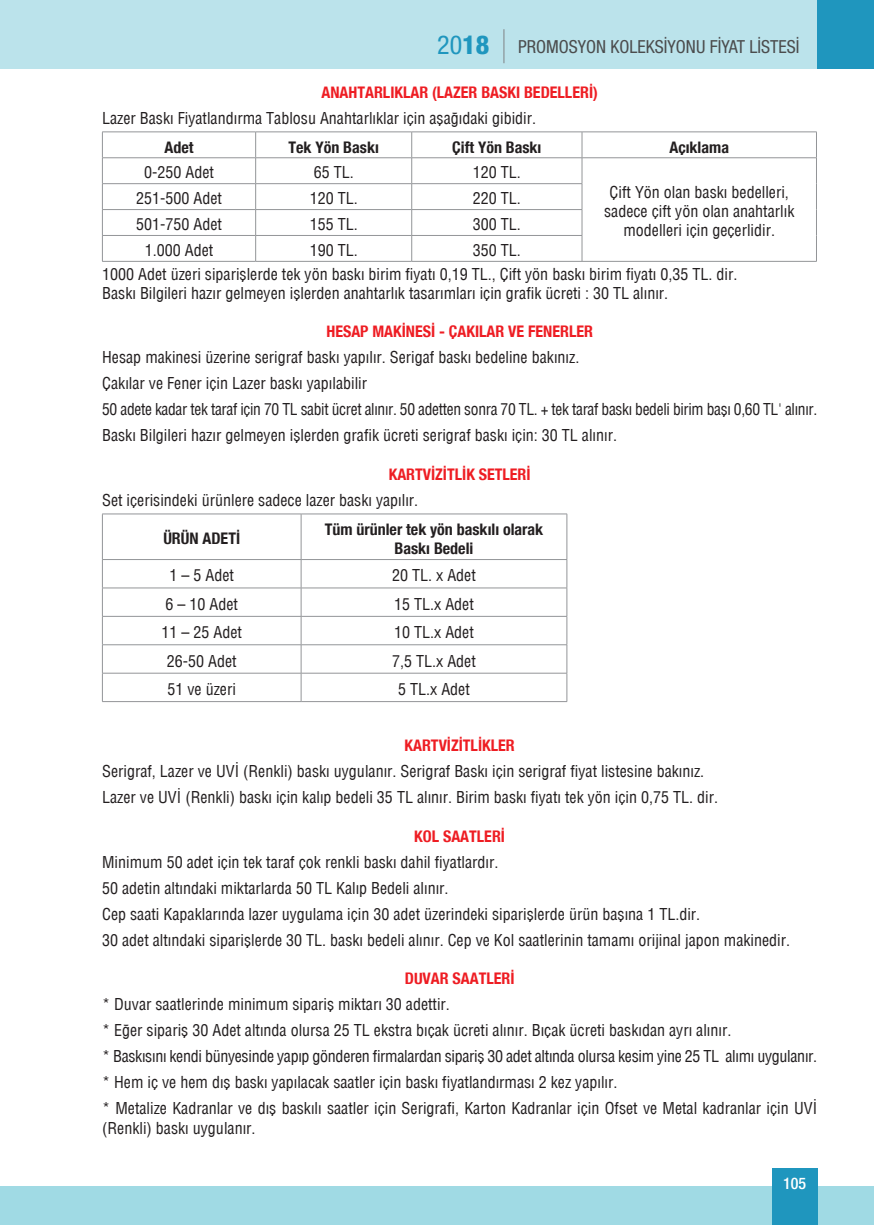
<style>
.page{position:relative;width:874px;height:1225px;background:#fff}
.page>*{position:absolute;margin:0;border:0;box-sizing:border-box;transform-origin:0 0}
.t1{font:condensed 18px "Helvetica Neue LT Pro";color:#4b4c4d}
.Tablo_İçeriği{font:16px/19.2px "Helvetica PCT";color:#231f20;text-align:center}
.Tablo_İçeriği-2{font:16px "Helvetica PCT";letter-spacing:-.02em;color:#231f20}
.t2{font:16px "Helvetica BCT Italic";color:#ee1d23}
.Tablo_Başlığı{font:16px/19.2px "Helvetica BCT Italic";color:#231f20;text-align:center}
.t3{font:500 condensed 16px "Helvetica Neue LT Pro";color:#fff}
.s1{font-size:26px;color:#1f96be}
.s2{font-weight:800;font-size:26px;color:#1f96be}
</style>
<div class="page">
<div style="left:0;top:1186px;width:873px;height:39px;background:#a0dae4"></div>
<div style="left:771px;top:1168px;width:45px;height:57px;background:#1f96be"></div>
<div style="left:0;top:0;width:873px;height:68px;background:#bbe3eb"></div>
<div style="left:816px;top:0;width:57px;height:68px;background:#1f96be"></div>
<hr style="left:503px;top:29px;width:1px;height:34px;background:#808285">
<hr style="left:102px;top:131px;width:153px;height:1px;background:#939598">
<hr style="left:255px;top:131px;width:156px;height:1px;background:#939598">
<hr style="left:411px;top:131px;width:170px;height:1px;background:#939598">
<hr style="left:581px;top:131px;width:235px;height:1px;background:#939598">
<hr style="left:102px;top:157px;width:153px;height:1px;background:#939598">
<hr style="left:255px;top:157px;width:156px;height:1px;background:#939598">
<hr style="left:411px;top:157px;width:170px;height:1px;background:#939598">
<hr style="left:581px;top:157px;width:235px;height:1px;background:#939598">
<hr style="left:581px;top:261px;width:235px;height:1px;background:#939598">
<hr style="left:102px;top:183px;width:153px;height:1px;background:#939598">
<hr style="left:255px;top:183px;width:156px;height:1px;background:#939598">
<hr style="left:411px;top:183px;width:171px;height:1px;background:#939598">
<hr style="left:102px;top:209px;width:153px;height:1px;background:#939598">
<hr style="left:255px;top:209px;width:156px;height:1px;background:#939598">
<hr style="left:411px;top:209px;width:171px;height:1px;background:#939598">
<hr style="left:102px;top:235px;width:153px;height:1px;background:#939598">
<svg style="left:102px;top:132px;width:1px;height:129px"></svg>
<hr style="left:255px;top:235px;width:156px;height:1px;background:#939598">
<svg style="left:255px;top:132px;width:1px;height:129px"></svg>
<hr style="left:411px;top:235px;width:171px;height:1px;background:#939598">
<svg style="left:411px;top:132px;width:1px;height:129px"></svg>
<svg style="left:581px;top:132px;width:1px;height:129px"></svg>
<hr style="left:102px;top:261px;width:153px;height:1px;background:#939598">
<hr style="left:255px;top:261px;width:156px;height:1px;background:#939598">
<hr style="left:411px;top:261px;width:170px;height:1px;background:#939598">
<hr style="left:102px;top:513px;width:199px;height:1px;background:#939598">
<hr style="left:102px;top:514px;width:1px;height:45px;background:#939598">
<hr style="left:301px;top:513px;width:266px;height:1px;background:#939598">
<hr style="left:300px;top:514px;width:1px;height:45px;background:#939598">
<hr style="left:566px;top:514px;width:1px;height:45px;background:#939598">
<hr style="left:102px;top:559px;width:199px;height:1px;background:#939598">
<hr style="left:301px;top:559px;width:266px;height:1px;background:#939598">
<hr style="left:102px;top:587px;width:199px;height:1px;background:#939598">
<hr style="left:301px;top:587px;width:266px;height:1px;background:#939598">
<hr style="left:102px;top:616px;width:199px;height:1px;background:#939598">
<hr style="left:301px;top:616px;width:266px;height:1px;background:#939598">
<hr style="left:102px;top:644px;width:199px;height:1px;background:#939598">
<hr style="left:301px;top:644px;width:266px;height:1px;background:#939598">
<hr style="left:102px;top:673px;width:199px;height:1px;background:#939598">
<svg style="left:102px;top:560px;width:1px;height:141px"></svg>
<hr style="left:301px;top:673px;width:266px;height:1px;background:#939598">
<svg style="left:300px;top:560px;width:1px;height:141px"></svg>
<svg style="left:566px;top:560px;width:1px;height:141px"></svg>
<hr style="left:102px;top:701px;width:199px;height:1px;background:#939598">
<hr style="left:301px;top:701px;width:266px;height:1px;background:#939598">
<p class="t1" style="left:437px;top:36px;width:363px"><span class="s1">20</span><span class="s2">18</span> PROMOSYON KOLEKSİYONU FİYAT LİSTESİ</p>
<p class="t2" style="left:321px;top:82px;width:278px">ANAHTARLIKLAR (LAZER BASKI BEDELLERİ)</p>
<p class="Tablo_İçeriği" style="left:102px;top:108px;width:435px">Lazer Baskı Fiyatlandırma Tablosu Anahtarlıklar için aşağıdaki gibidir.</p>
<p class="Tablo_Başlığı" style="left:164px;top:137px;width:31px">Adet</p>
<p class="Tablo_Başlığı" style="left:288px;top:137px;width:92px">Tek Yön Baskı</p>
<p class="Tablo_Başlığı" style="left:452px;top:137px;width:91px">Çift Yön Baskı</p>
<p class="Tablo_Başlığı" style="left:669px;top:137px;width:61px">Açıklama</p>
<p class="Tablo_İçeriği" style="left:144px;top:163px;width:71px">0-250 Adet</p>
<p class="Tablo_İçeriği" style="left:313px;top:163px;width:41px">65 TL.</p>
<p class="Tablo_İçeriği" style="left:472px;top:163px;width:49px">120 TL.</p>
<p class="Tablo_İçeriği" style="left:603px;top:183px;width:192px">Çift Yön olan baskı bedelleri, sadece çift yön olan anahtarlık modelleri için geçerlidir.</p>
<p class="Tablo_İçeriği" style="left:136px;top:189px;width:87px">251-500 Adet</p>
<p class="Tablo_İçeriği" style="left:309px;top:189px;width:49px">120 TL.</p>
<p class="Tablo_İçeriği" style="left:472px;top:189px;width:49px">220 TL.</p>
<p class="Tablo_İçeriği" style="left:136px;top:215px;width:87px">501-750 Adet</p>
<p class="Tablo_İçeriği" style="left:309px;top:215px;width:49px">155 TL.</p>
<p class="Tablo_İçeriği" style="left:472px;top:215px;width:49px">300 TL.</p>
<p class="Tablo_İçeriği" style="left:145px;top:241px;width:70px">1.000 Adet</p>
<p class="Tablo_İçeriği" style="left:309px;top:241px;width:49px">190 TL.</p>
<p class="Tablo_İçeriği" style="left:472px;top:241px;width:49px">350 TL.</p>
<p class="Tablo_İçeriği" style="left:102px;top:264px;width:636px">1000 Adet üzeri siparişlerde tek yön baskı birim fiyatı 0,19 TL., Çift yön baskı birim fiyatı 0,35 TL. dir.</p>
<p class="Tablo_İçeriği" style="left:102px;top:283px;width:567px">Baskı Bilgileri hazır gelmeyen işlerden anahtarlık tasarımları için grafik ücreti : 30 TL alınır.</p>
<p class="t2" style="left:326px;top:322px;width:268px">HESAP MAKİNESİ - ÇAKILAR VE FENERLER</p>
<p class="Tablo_İçeriği" style="left:102px;top:348px;width:478px">Hesap makinesi üzerine serigraf baskı yapılır. Serigaf baskı bedeline bakınız.</p>
<p class="Tablo_İçeriği" style="left:102px;top:374px;width:266px">Çakılar ve Fener için Lazer baskı yapılabilir</p>
<p class="Tablo_İçeriği-2" style="left:102px;top:400px;width:716px">50 adete kadar tek taraf için 70 TL sabit ücret alınır. 50 adetten sonra 70 TL. + tek taraf baskı bedeli birim başı 0,60 TL' alınır.</p>
<p class="Tablo_İçeriği" style="left:102px;top:426px;width:516px">Baskı Bilgileri hazır gelmeyen işlerden grafik ücreti serigraf baskı için: 30 TL alınır.</p>
<p class="t2" style="left:388px;top:464px;width:143px">KARTVİZİTLİK SETLERİ</p>
<p class="Tablo_İçeriği" style="left:102px;top:490px;width:317px">Set içerisindeki ürünlere sadece lazer baskı yapılır.</p>
<p class="Tablo_Başlığı" style="left:163px;top:529px;width:78px">ÜRÜN ADETİ</p>
<p class="Tablo_Başlığı" style="left:324px;top:519px;width:220px">Tüm ürünler tek yön baskılı olarak<br>Baskı Bedeli</p>
<p class="Tablo_İçeriği" style="left:169px;top:566px;width:66px">1 – 5 Adet</p>
<p class="Tablo_İçeriği" style="left:392px;top:566px;width:85px">20 TL. x Adet</p>
<p class="Tablo_İçeriği" style="left:165px;top:594px;width:74px">6 – 10 Adet</p>
<p class="Tablo_İçeriği" style="left:394px;top:594px;width:81px">15 TL.x Adet</p>
<p class="Tablo_İçeriği" style="left:161px;top:623px;width:82px">11 – 25 Adet</p>
<p class="Tablo_İçeriği" style="left:394px;top:623px;width:81px">10 TL.x Adet</p>
<p class="Tablo_İçeriği" style="left:167px;top:651px;width:71px">26-50 Adet</p>
<p class="Tablo_İçeriği" style="left:392px;top:651px;width:85px">7,5 TL.x Adet</p>
<p class="Tablo_İçeriği" style="left:167px;top:680px;width:70px">51 ve üzeri</p>
<p class="Tablo_İçeriği" style="left:398px;top:680px;width:73px">5 TL.x Adet</p>
<p class="t2" style="left:404px;top:736px;width:112px">KARTVİZİTLİKLER</p>
<p class="Tablo_İçeriği" style="left:102px;top:762px;width:603px">Serigraf, Lazer ve UVİ (Renkli) baskı uygulanır. Serigraf Baskı için serigraf fiyat listesine bakınız.</p>
<p class="Tablo_İçeriği" style="left:102px;top:788px;width:617px">Lazer ve UVİ (Renkli) baskı için kalıp bedeli 35 TL alınır. Birim baskı fiyatı tek yön için 0,75 TL. dir.</p>
<p class="t2" style="left:414px;top:826px;width:92px">KOL SAATLERİ</p>
<p class="Tablo_İçeriği" style="left:102px;top:852px;width:397px">Minimum 50 adet için tek taraf çok renkli baskı dahil fiyatlardır.</p>
<p class="Tablo_İçeriği" style="left:102px;top:878px;width:348px">50 adetin altındaki miktarlarda 50 TL Kalıp Bedeli alınır.</p>
<p class="Tablo_İçeriği" style="left:102px;top:904px;width:599px">Cep saati Kapaklarında lazer uygulama için 30 adet üzerindeki siparişlerde ürün başına 1 TL.dir.</p>
<p class="Tablo_İçeriği" style="left:102px;top:930px;width:689px">30 adet altındaki siparişlerde 30 TL. baskı bedeli alınır. Cep ve Kol saatlerinin tamamı orijinal japon makinedir.</p>
<p class="t2" style="left:404px;top:969px;width:111px">DUVAR SAATLERİ</p>
<p class="Tablo_İçeriği" style="left:102px;top:995px;width:349px">* Duvar saatlerinde minimum sipariş miktarı 30 adettir.</p>
<p class="Tablo_İçeriği" style="left:102px;top:1021px;width:630px">* Eğer sipariş 30 Adet altında olursa 25 TL ekstra bıçak ücreti alınır. Bıçak ücreti baskıdan ayrı alınır.</p>
<p class="Tablo_İçeriği-2" style="left:102px;top:1047px;width:716px">* Baskısını kendi bünyesinde yapıp gönderen firmalardan sipariş 30 adet altında olursa kesim yine 25 TL alımı uygulanır.</p>
<p class="Tablo_İçeriği" style="left:102px;top:1073px;width:516px">* Hem iç ve hem dış baskı yapılacak saatler için baskı fiyatlandırması 2 kez yapılır.</p>
<p class="Tablo_İçeriği" style="left:102px;top:1099px;width:716px;text-align:left">* Metalize Kadranlar ve dış baskılı saatler için Serigrafi, Karton Kadranlar için Ofset ve Metal kadranlar için UVİ (Renkli) baskı uygulanır.</p>
<p class="t3" style="left:782px;top:1173px;width:25px">105</p>
</div>
